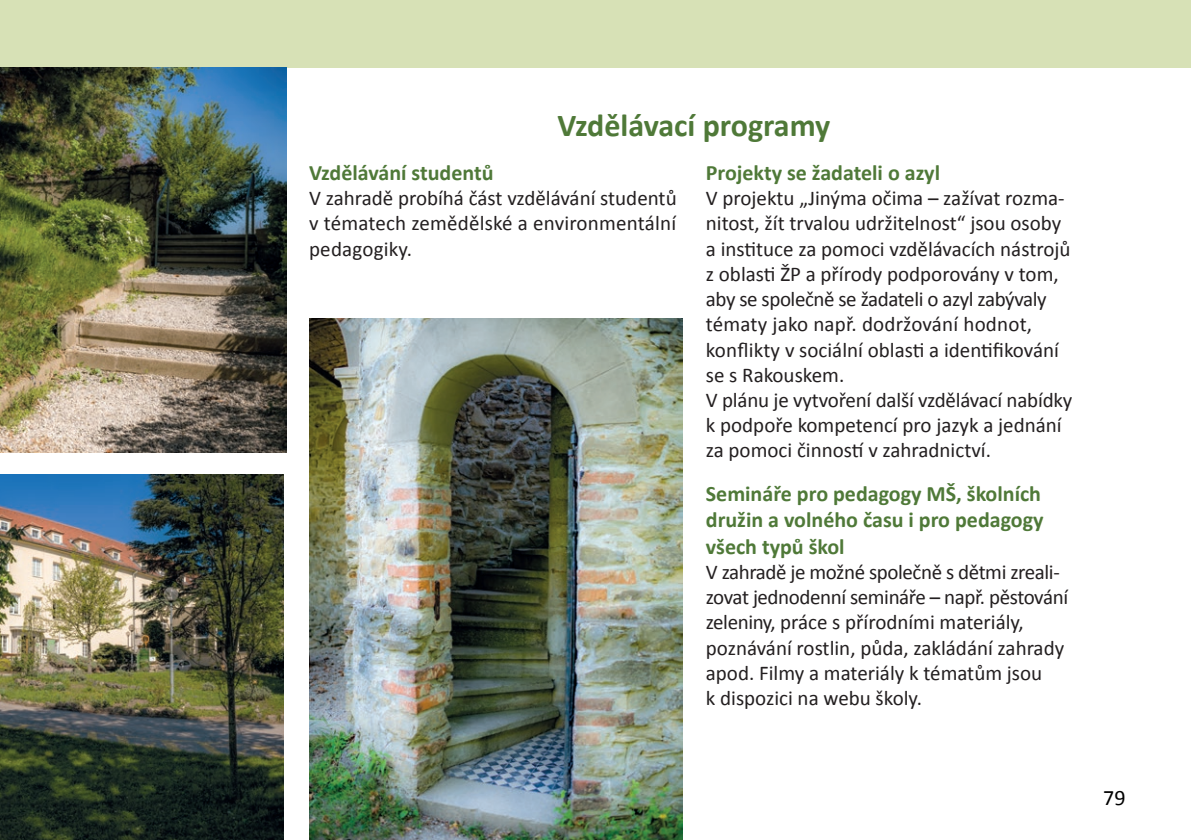
<style>
.page{position:relative;width:1191px;height:840px;background:#fff}
.page>*{position:absolute;margin:0;border:0;box-sizing:border-box;transform-origin:0 0}
.t1{font:700 32px "Calibri";color:#4f7938}
.t2{font:700 22px/26.4px "Calibri";color:#4f7938;text-align:justify}
.t3{font:22px "Calibri";color:#000}
.t4{font:21px/25.2px "Calibri";color:#231f20}
</style>
<div class="page">
<div style="left:0;top:0;width:1191px;height:67px;background:#d7e1b6"></div>
<img style="left:0;top:67px;width:286px;height:385px">
<img style="left:309px;top:318px;width:373px;height:521px">
<img style="left:0;top:474px;width:283px;height:365px">
<h1 class="t1" style="left:557px;top:105px;width:274px">Vzdělávací programy</h1>
<p class="t2" style="left:309px;top:159px;width:186px">Vzdělávání studentů</p>
<p class="t4" style="left:309px;top:185px;width:369px;text-align:justify">V zahradě probíhá část vzdělávání studentů v tématech zemědělské a environmentální pedagogiky.</p>
<p class="t2" style="left:706px;top:159px;width:236px">Projekty se žadateli o azyl</p>
<p class="t4" style="left:706px;top:185px;width:368px">V projektu „Jinýma očima – zažívat rozma&shy;nitost, žít trvalou udržitelnost“ jsou osoby a instituce za pomoci vzdělávacích nástrojů z oblasti ŽP a přírody podporovány v tom, aby se společně se žadateli o azyl zabývaly tématy jako např. dodržování hodnot, konflikty v sociální oblasti a identifikování se s Rakouskem.<br>V plánu je vytvoření další vzdělávací nabídky k podpoře kompetencí pro jazyk a jednání za pomoci činností v zahradnictví.</p>
<p class="t2" style="left:706px;top:480px;width:339px">Semináře pro pedagogy MŠ, školních družin a volného času i pro pedagogy všech typů škol</p>
<p class="t4" style="left:706px;top:559px;width:364px">V zahradě je možné společně s dětmi zreali&shy;zovat jednodenní semináře – např. pěstování zeleniny, práce s přírodními materiály, poznávání rostlin, půda, zakládání zahrady apod. Filmy a materiály k tématům jsou<br>k dispozici na webu školy.</p>
<p class="t3" style="left:1103px;top:783px;width:24px">79</p>
</div>
